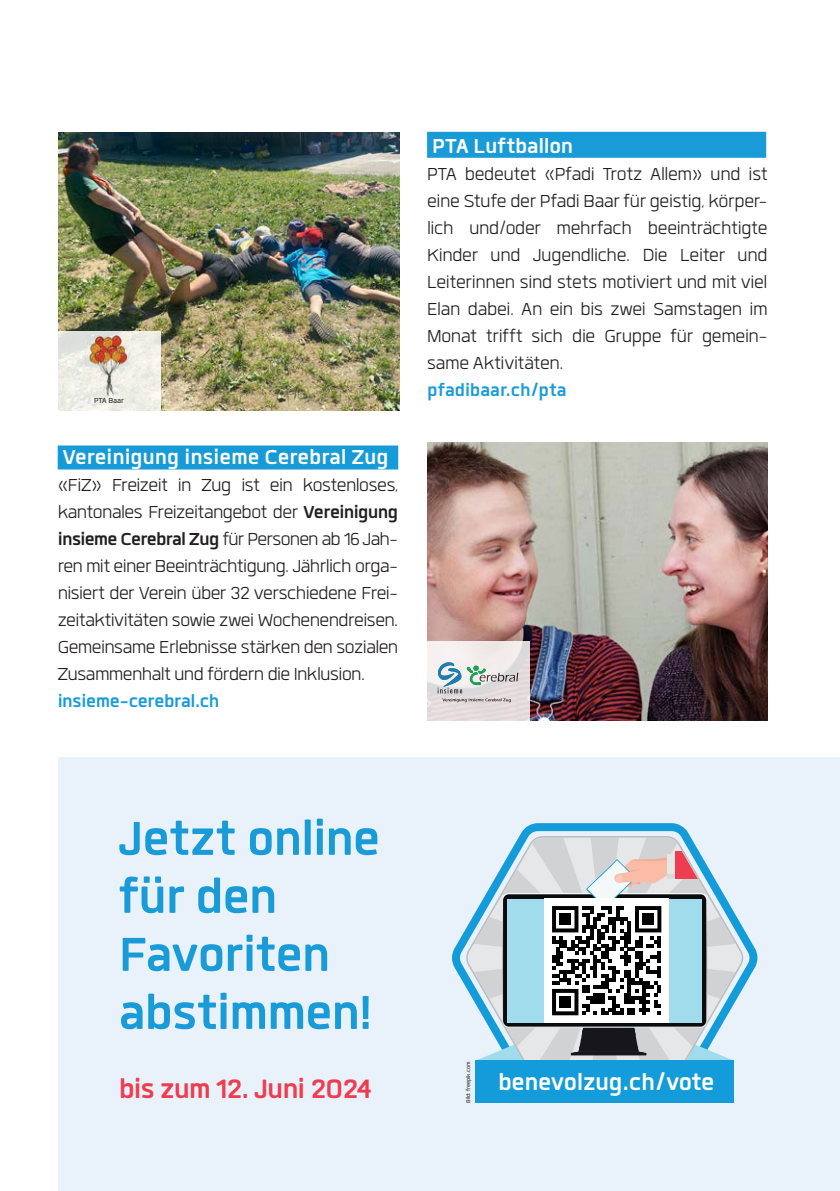
<style>
.page{position:relative;width:840px;height:1191px;background:#fff}
.page>*{position:absolute;margin:0;border:0;box-sizing:border-box;transform-origin:0 0}
.Haupttitel{font:700 66px/58px "Quan";letter-spacing:-.02em;color:#199bd8}
.Lead{font:700 36.8px "Quan";letter-spacing:-.025em;color:#ee3d50}
.t1{font:700 31.8px "Quan";letter-spacing:-.01em;color:#fff}
.Zwischentitel_Organisationen{font:700 28px "Quan";color:#fff}
.Grundtext{font:300 24px/27px "Quan";letter-spacing:-.02em;color:#231f20}
.Grundtext-2{font:700 24px "Quan";letter-spacing:.005em;color:#199bd8}
.t2{font:10px "Quan";color:#231f20}
.t3{font:7.4px "Quan";letter-spacing:-.01em;color:#231f20}
.s1{font-weight:700}
.s2{font-weight:700;color:#199bd8}
</style>
<div class="page">
<div style="left:58px;top:757px;width:781px;height:434px;background:#e9f2fa"></div>
<svg style="left:452px;top:823px;width:305px;height:269px"></svg>
<svg style="left:466px;top:836px;width:276px;height:243px"></svg>
<div style="left:475px;top:1060px;width:258px;height:43px;background:#139cd9"></div>
<svg style="left:467px;top:857px;width:274px;height:221px"></svg>
<div style="left:559px;top:913px;width:11px;height:12px;background:#000"></div>
<div style="left:642px;top:913px;width:11px;height:12px;background:#000"></div>
<div style="left:559px;top:996px;width:11px;height:11px;background:#000"></div>
<img style="left:427px;top:443px;width:340px;height:277px">
<div style="left:58px;top:445px;width:340px;height:24px;background:#169bd8"></div>
<svg style="left:427px;top:641px;width:102px;height:79px"></svg>
<svg style="left:437px;top:662px;width:81px;height:40px"></svg>
<div style="left:427px;top:132px;width:338px;height:26px;background:#199bd8"></div>
<img style="left:59px;top:133px;width:340px;height:278px">
<svg style="left:58px;top:331px;width:102px;height:80px;fill:#eeeee6"></svg>
<img style="left:85px;top:336px;width:43px;height:59px">
<p class="t2" style="left:94px;top:396px;width:31px">PTA Baar</p>
<p class="Zwischentitel_Organisationen" style="left:63px;top:443px;width:327px">Vereinigung insieme Cerebral Zug</p>
<p class="Grundtext" style="left:58px;top:471px;width:342px">«FiZ» Freizeit in Zug ist ein kostenloses, kantonales Freizeitangebot der <span class="s1">Vereinigung insieme Cerebral Zug</span> für Personen ab 16 Jah&shy;ren mit einer Beeinträchtigung. Jährlich orga&shy;nisiert der Verein über 32 verschiedene Frei&shy;zeitaktivitäten sowie zwei Wochenendreisen.<br>Gemeinsame Erlebnisse stärken den sozialen Zusammenhalt und fördern die Inklusion. <span class="s2">insieme-cerebral.ch</span></p>
<p class="Zwischentitel_Organisationen" style="left:432px;top:133px;width:142px">PTA Luftballon</p>
<p class="Grundtext" style="left:427px;top:160px;width:342px;text-align:justify">PTA bedeutet «Pfadi Trotz Allem» und ist eine Stufe der Pfadi Baar für geistig, körper&shy;lich und/oder mehrfach beeinträchtigte Kinder und Jugendliche. Die Leiter und Leiterinnen sind stets motiviert und mit viel Elan dabei. An ein bis zwei Samstagen im Monat trifft sich die Gruppe für gemein&shy;same Aktivitäten.</p>
<p class="Grundtext-2" style="left:427px;top:378px;width:141px">pfadibaar.ch/pta</p>
<p class="Haupttitel" style="left:119px;top:808px;width:263px">Jetzt online für den<br>Favoriten abstimmen!</p>
<p class="Lead" style="left:119px;top:1071px;width:255px">bis zum 12. Juni 2024</p>
<p class="t3" style="left:464px;top:1102px;width:42px;rotate:-90deg">Bild: freepik.com</p>
<p class="t1" style="left:498px;top:1066px;width:218px">benevolzug.ch/vote</p>
</div>
